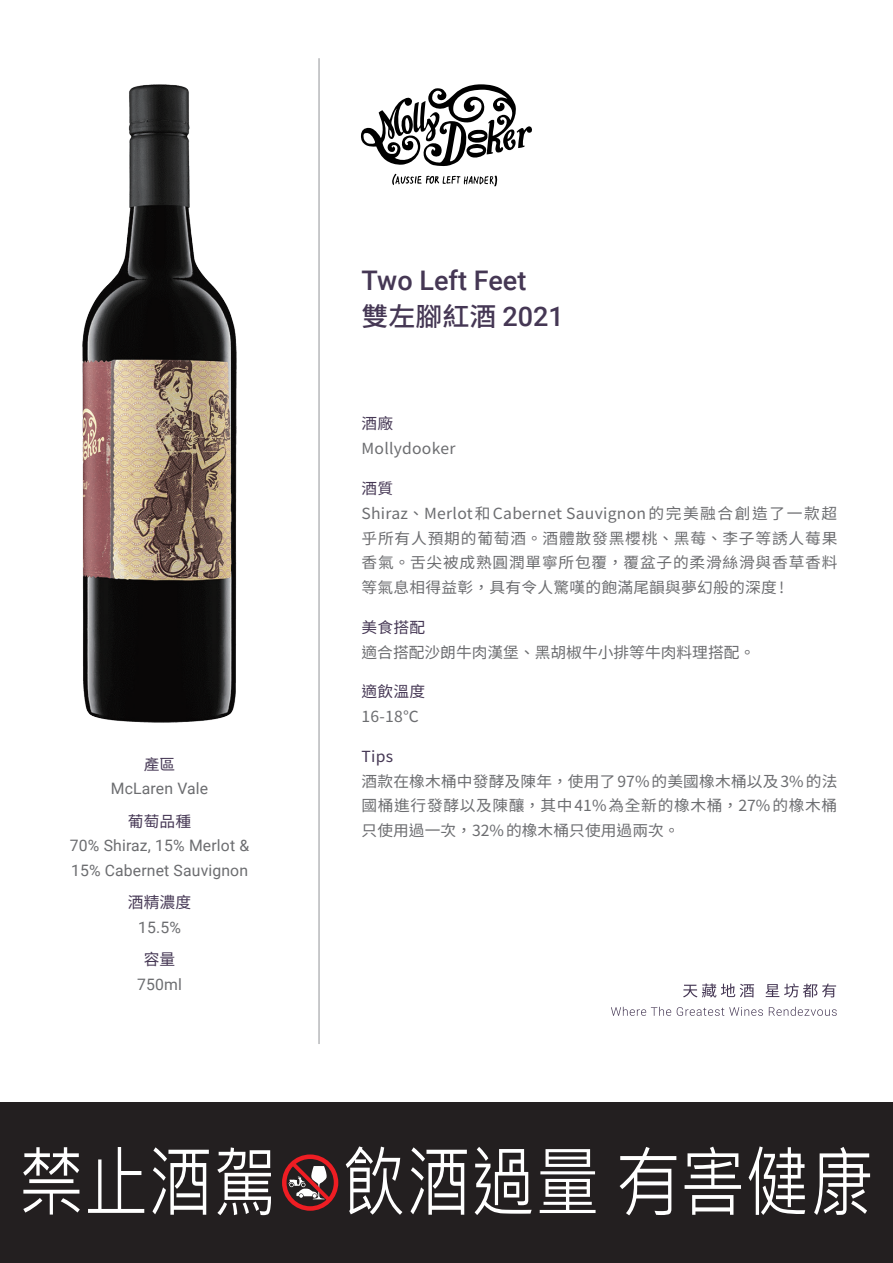
<style>
.page{position:relative;width:893px;height:1263px;background:#fff}
.page>*{position:absolute;margin:0;border:0;box-sizing:border-box;transform-origin:0 0}
.t1{font:77.4px "Microsoft Jheng Hei";color:#fff;scale:.83 1}
.t2{font:500 27px "Roboto";color:#453754}
.t3{font:500 26.25px "Noto Sans CJ Ktc";color:#453754}
.t4{font:15.75px/24.8px "Roboto";letter-spacing:.01em;color:#6c6d70}
.t5{font:15.75px "Noto Sans CJ Ktc";letter-spacing:.01em;color:#453754}
.t6{font:15.3px/24.8px "Noto Sans CJ Ktc";letter-spacing:.015em;color:#6c6d70;text-align:justify}
.t7{font:15.3px "Noto Sans CJ Ktc";letter-spacing:.015em;color:#453754}
.s1{font-family:"Roboto";font-size:27px}
</style>
<div class="page">
<hr style="left:319px;top:58px;width:1px;height:986px;background:#939598">
<div style="left:0;top:1102px;width:893px;height:161px;background:#231f20"></div>
<svg style="left:282px;top:1154px;width:56px;height:57px"></svg>
<svg style="left:611px;top:1007px;width:60px;height:9px"></svg>
<svg style="left:677px;top:1007px;width:86px;height:9px"></svg>
<svg style="left:769px;top:1007px;width:68px;height:9px"></svg>
<svg style="left:683px;top:983px;width:71px;height:14px"></svg>
<svg style="left:765px;top:983px;width:71px;height:14px"></svg>
<img style="left:83px;top:84px;width:153px;height:638px">
<svg style="left:361px;top:84px;width:171px;height:82px"></svg>
<svg style="left:392px;top:174px;width:106px;height:12px"></svg>
<p class="t7" style="left:144px;top:755px;width:33px">產區</p>
<p class="t4" style="left:111px;top:776px;width:99px">McLaren Vale</p>
<p class="t7" style="left:128px;top:812px;width:65px">葡萄品種</p>
<p class="t4" style="left:70px;top:833px;width:181px">70% Shiraz, 15% Merlot &amp;<br>15% Cabernet Sauvignon</p>
<p class="t5" style="left:128px;top:894px;width:65px">酒精濃度</p>
<p class="t4" style="left:138px;top:915px;width:44px">15.5%</p>
<p class="t5" style="left:144px;top:951px;width:33px">容量</p>
<p class="t4" style="left:137px;top:972px;width:46px">750ml</p>
<h2 class="t2" style="left:362px;top:262px;width:166px">Two Left Feet</h2>
<h3 class="t3" style="left:362px;top:302px;width:204px">雙左腳紅酒 <span class="s1">2021</span></h3>
<p class="t7" style="left:362px;top:415px;width:33px">酒廠</p>
<p class="t6" style="left:362px;top:437px;width:95px">Mollydooker</p>
<p class="t7" style="left:362px;top:480px;width:33px">酒質</p>
<p class="t6" style="left:362px;top:501px;width:477px">Shiraz、Merlot 和 Cabernet Sauvignon 的完美融合創造了一款超乎所有人預期的葡萄酒。酒體散發黑櫻桃、黑莓、李子等誘人莓果香氣。舌尖被成熟圓潤單寧所包覆，覆盆子的柔滑絲滑與香草香料等氣息相得益彰，具有令人驚嘆的飽滿尾韻與夢幻般的深度 !</p>
<p class="t7" style="left:362px;top:618px;width:65px">美食搭配</p>
<p class="t6" style="left:362px;top:640px;width:395px">適合搭配沙朗牛肉漢堡、黑胡椒牛小排等牛肉料理搭配。</p>
<p class="t7" style="left:362px;top:683px;width:65px">適飲溫度</p>
<p class="t6" style="left:362px;top:704px;width:59px">16-18℃</p>
<p class="t7" style="left:362px;top:747px;width:33px">Tips</p>
<p class="t6" style="left:362px;top:769px;width:477px">酒款在橡木桶中發酵及陳年，使用了 97% 的美國橡木桶以及 3% 的法國桶進行發酵以及陳釀，其中41%為全新的橡木桶，27%的橡木桶只使用過一次，32% 的橡木桶只使用過兩次。</p>
<h1 class="t1" style="left:19px;top:1134px;width:1031px">禁止酒駕 飲酒過量 有害健康</h1>
</div>
